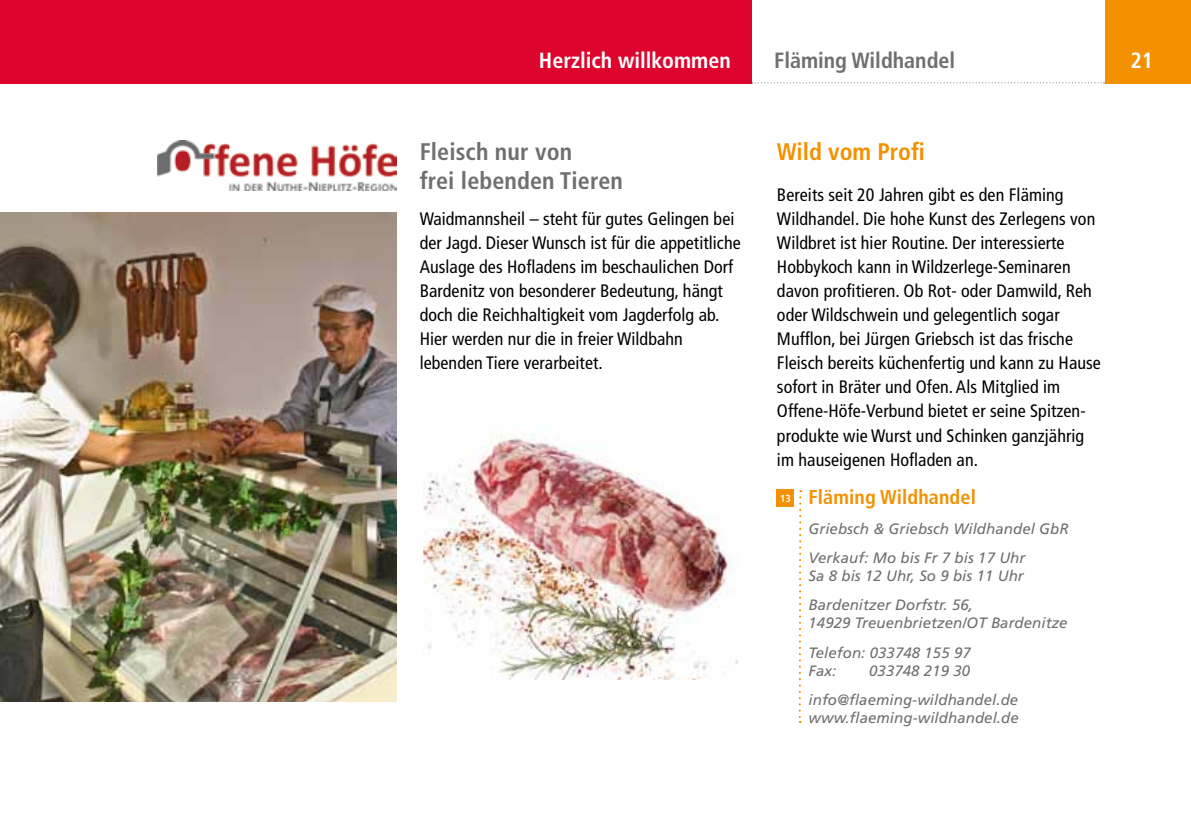
<style>
.page{position:relative;width:1191px;height:840px;background:#fff}
.page>*{position:absolute;margin:0;border:0;box-sizing:border-box;transform-origin:0 0}
.t1{font:700 condensed 24px/28.8px "Frutiger";letter-spacing:.005em;color:#6f6f6e}
.t2{font:700 condensed 24px "Frutiger";color:#f39100}
.t3{font:700 condensed 22px "Frutiger";color:#fff}
.t4{font:700 condensed 22px "Frutiger";color:#6f6f6e}
.t5{font:700 condensed 20px "Frutiger";letter-spacing:.01em;color:#f39100}
.t6{font:condensed 18px/24px "Frutiger";letter-spacing:.005em;color:#000}
.t7{font:italic 15px/29.4px "Frutiger";letter-spacing:.005em;color:#6f6f6e}
.t8{font:700 condensed 10.2px "Frutiger";color:#fff}
</style>
<div class="page">
<div style="left:0;top:0;width:751px;height:83px;background:#dd042d"></div>
<div style="left:1106px;top:0;width:85px;height:83px;background:#f39100"></div>
<svg style="left:752px;top:82px;width:352px;height:1px"></svg>
<svg style="left:798px;top:490px;width:3px;height:232px"></svg>
<div style="left:777px;top:489px;width:17px;height:17px;background:#f39100"></div>
<img style="left:0;top:213px;width:397px;height:488px">
<img style="left:423px;top:425px;width:314px;height:253px">
<img style="left:157px;top:140px;width:239px;height:50px">
<p class="t3" style="left:539px;top:47px;width:193px">Herzlich willkommen</p>
<p class="t4" style="left:774px;top:47px;width:183px">Fläming Wildhandel</p>
<h1 class="t1" style="left:420px;top:137px;width:205px">Fleisch nur von<br>frei lebenden Tieren</h1>
<p class="t6" style="left:420px;top:207px;width:322px">Waidmannsheil – steht für gutes Gelingen bei der Jagd. Dieser Wunsch ist für die appetitliche Auslage des Hofladens im beschaulichen Dorf Bardenitz von besonderer Bedeutung, hängt doch die Reichhaltigkeit vom Jagderfolg ab.<br>Hier werden nur die in freier Wildbahn lebenden Tiere verarbeitet.</p>
<h1 class="t2" style="left:777px;top:137px;width:149px">Wild vom Profi</h1>
<p class="t6" style="left:777px;top:183px;width:325px">Bereits seit 20 Jahren gibt es den Fläming Wildhandel. Die hohe Kunst des Zerlegens von Wildbret ist hier Routine. Der interessierte Hobbykoch kann in Wildzerlege-Seminaren davon profitieren. Ob Rot- oder Damwild, Reh oder Wildschwein und gelegentlich sogar Mufflon, bei Jürgen Griebsch ist das frische Fleisch bereits küchenfertig und kann zu Hause sofort in Bräter und Ofen. Als Mitglied im Offene-Höfe-Verbund bietet er seine Spitzen&shy;produkte wie Wurst und Schinken ganzjährig im hauseigenen Hofladen an.</p>
<p class="t5" style="left:808px;top:485px;width:169px">Fläming Wildhandel</p>
<p class="t7" style="left:808px;top:513px;width:261px">Griebsch &amp; Griebsch Wildhandel GbR<br>Verkauf: Mo bis Fr 7 bis 17 Uhr</p>
<p class="t7" style="left:808px;top:560px;width:217px">Sa 8 bis 12 Uhr, So 9 bis 11 Uhr<br>Bardenitzer Dorfstr. 56,</p>
<p class="t7" style="left:808px;top:608px;width:260px">14929 Treuenbrietzen/OT Bardenitze<br>Telefon: 033748 155 97</p>
<p class="t7" style="left:808px;top:655px;width:29px">Fax:</p>
<p class="t8" style="left:780px;top:491px;width:12px">13</p>
<p class="t7" style="left:808px;top:655px;width:211px;text-indent:61px">033748 219 30 info@flaeming-wildhandel.de</p>
<p class="t7" style="left:808px;top:702px;width:212px">www.flaeming-wildhandel.de</p>
<p class="t3" style="left:1130px;top:47px;width:24px">21</p>
</div>
